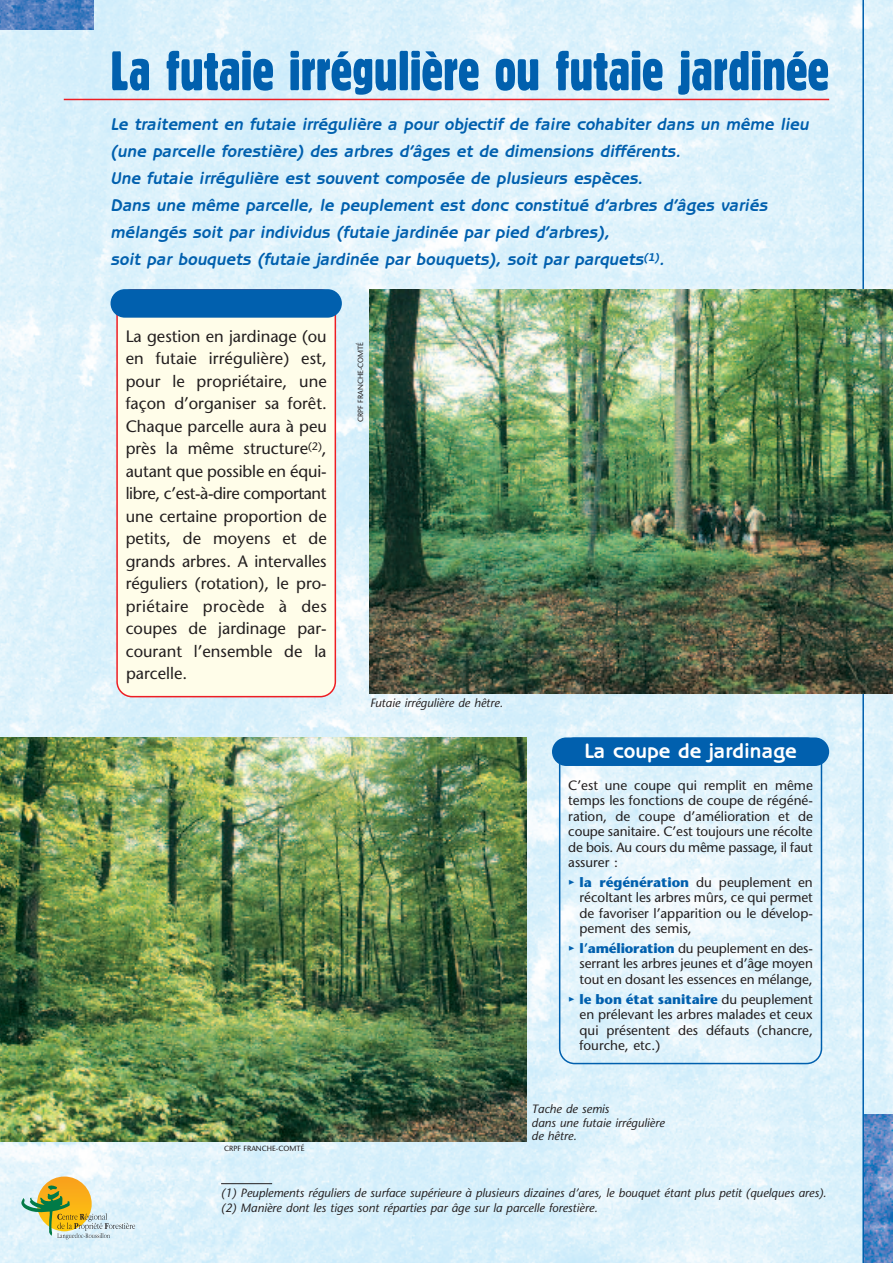
<style>
.page{position:relative;width:893px;height:1263px;background:#fff}
.page>*{position:absolute;margin:0;border:0;box-sizing:border-box;transform-origin:0 0}
.t1{font:54px "Gothic 821 Condensed BT";letter-spacing:-.01em;color:#0160ae}
.t2{font:700 21px "Benguiat Gothic";color:#fff}
.t3{font:italic 700 17.25px/27px "Benguiat Gothic";color:#0160ae}
.t4{font:16.5px/22.5px "Stone Sans";color:#231f20;text-align:justify}
.t5{font:13.5px/15.5px "Stone Sans";color:#231f20;text-align:justify}
.t6{font:italic 12px/13.5px "Stone Sans";color:#231f20}
.t7{font:7.5px "Stone Sans";color:#231f20}
.s1{font-family:"Meta Plus Bold Caps";color:#0160ae}
.s2{font-weight:700;color:#0160ae}
</style>
<div class="page">
<img style="left:0;top:0;width:893px;height:1263px">
<div style="left:116px;top:289px;width:220px;height:408px;background:#fffde9"></div>
<svg style="left:559px;top:737px;width:263px;height:327px"></svg>
<img style="left:0;top:0;width:94px;height:30px">
<img style="left:864px;top:1114px;width:29px;height:149px">
<hr style="left:64px;top:99px;width:765px;height:1px;background:#ee1d23">
<img style="left:37px;top:1176px;width:55px;height:55px;border-radius:50%">
<svg style="left:21px;top:1185px;width:114px;height:54px"></svg>
<div style="left:111px;top:289px;width:231px;height:29px;background:#0160ae;border-radius:14px"></div>
<div style="left:552px;top:737px;width:277px;height:29px;background:#0160ae;border-radius:14px"></div>
<hr style="left:862px;top:0;width:2px;height:1263px;background:#0160ae">
<img style="left:369px;top:289px;width:524px;height:404px">
<img style="left:0;top:737px;width:526px;height:404px">
<hr style="left:221px;top:1183px;width:51px;height:1px;background:#231f20">
<h1 class="t1" style="left:111px;top:51px;width:720px">La futaie irrégulière ou futaie jardinée</h1>
<p class="t3" style="left:111px;top:112px;width:700px">Le traitement en futaie irrégulière a pour objectif de faire cohabiter dans un même lieu (une parcelle forestière) des arbres d’âges et de dimensions différents.<br>Une futaie irrégulière est souvent composée de plusieurs espèces.<br>Dans une même parcelle, le peuplement est donc constitué d’arbres d’âges variés mélangés soit par individus (futaie jardinée par pied d’arbres),<br>soit par bouquets (futaie jardinée par bouquets), soit par parquets<sup>(1)</sup>.</p>
<p class="t4" style="left:126px;top:326px;width:203px">La gestion en jardinage (ou en futaie irrégulière) est, pour le propriétaire, une façon d’organiser sa forêt.<br>Chaque parcelle aura à peu près la même structure<sup>(2)</sup>, autant que possible en équi&shy;libre, c’est-à-dire comportant une certaine proportion de petits, de moyens et de grands arbres. A intervalles réguliers (rotation), le pro&shy;priétaire procède à des coupes de jardinage par&shy;courant l’ensemble de la parcelle.</p>
<p class="t7" style="left:358px;top:422px;width:82px;rotate:-90deg">CRPF FRANCHE-COMTÉ</p>
<p class="t6" style="left:370px;top:697px;width:135px">Futaie irrégulière de hêtre.</p>
<p class="t7" style="left:224px;top:1146px;width:82px">CRPF FRANCHE-COMTÉ</p>
<h2 class="t2" style="left:584px;top:743px;width:214px">La coupe de jardinage</h2>
<p class="t5" style="left:568px;top:779px;width:246px">C’est une coupe qui remplit en même temps les fonctions de coupe de régéné&shy;ration, de coupe d’amélioration et de coupe sanitaire. C’est toujours une récolte de bois. Au cours du même passage, il faut assurer :</p>
<p class="t5" style="left:580px;top:876px;width:235px;text-indent:-11px"><span class="s1">•</span> <span class="s2">la régénération</span> du peuplement en récoltant les arbres mûrs, ce qui permet de favoriser l’apparition ou le dévelop&shy;pement des semis,</p>
<p class="t5" style="left:580px;top:942px;width:235px;text-indent:-11px"><span class="s1">•</span> <span class="s2">l’amélioration</span> du peuplement en des&shy;serrant les arbres jeunes et d’âge moyen tout en dosant les essences en mélange,</p>
<p class="t5" style="left:580px;top:993px;width:235px;text-indent:-11px"><span class="s1">•</span> <span class="s2">le bon état sanitaire</span> du peuplement en prélevant les arbres malades et ceux qui présentent des défauts (chancre, fourche, etc.)</p>
<p class="t6" style="left:531px;top:1104px;width:135px">Tache de semis<br>dans une futaie irrégulière de hêtre.</p>
<p class="t6" style="left:221px;top:1186px;width:607px;line-height:15px">(1) Peuplements réguliers de surface supérieure à plusieurs dizaines d’ares, le bouquet étant plus petit (quelques ares). (2) Manière dont les tiges sont réparties par âge sur la parcelle forestière.</p>
</div>
